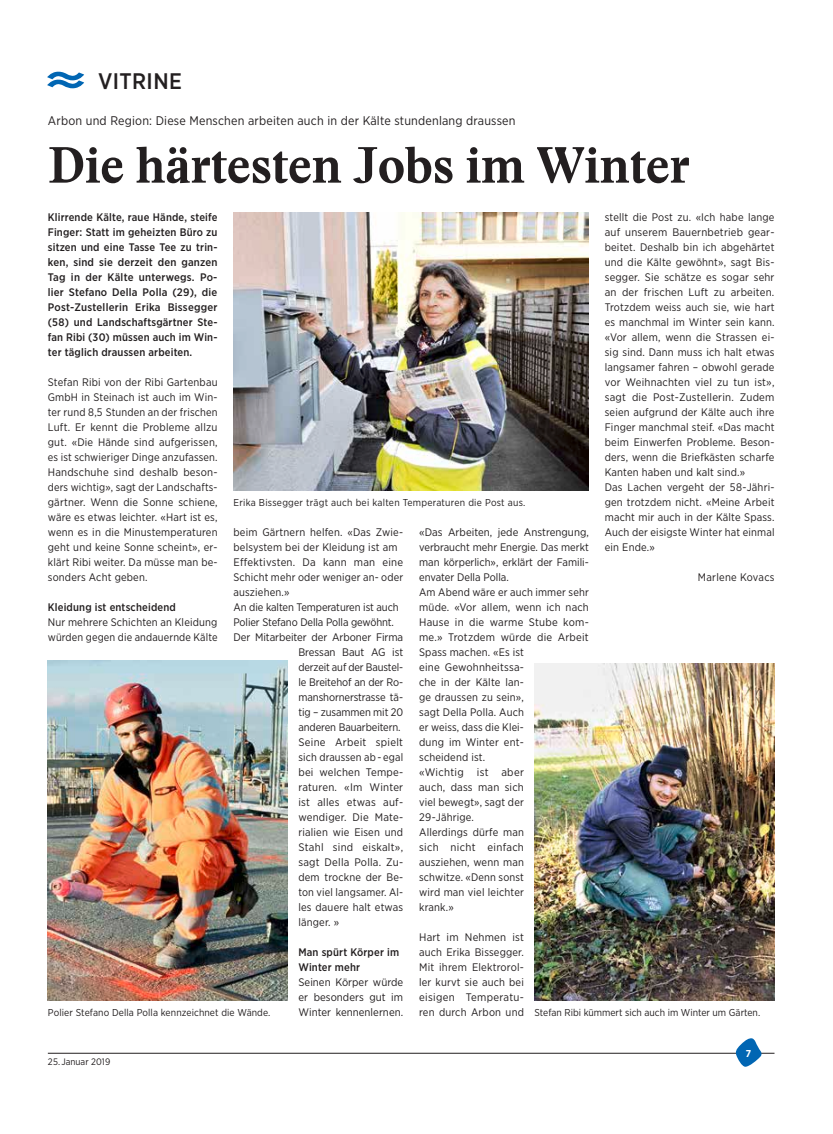
<style>
.page{position:relative;width:833px;height:1134px;background:#fff}
.page>*{position:absolute;margin:0;border:0;box-sizing:border-box;transform-origin:0 0}
.t1{font:700 50px "Stanley";letter-spacing:-.01em;color:#231f20}
.t2{font:500 22.5px "Gotham Narrow";letter-spacing:.02em;color:#231f20}
.t3{font:12.5px "Gotham Narrow";letter-spacing:.015em;color:#231f20}
.t4{font:11px/15px "Gotham Narrow";letter-spacing:.015em;color:#231f20;text-align:justify}
.t5{font:500 11px/15px "Gotham Narrow";letter-spacing:.015em;color:#231f20;text-align:justify}
.t6{font:11px "Gotham Narrow";letter-spacing:-.01em;color:#231f20}
.t7{font:11px "Gotham Narrow";letter-spacing:-.005em;color:#231f20}
.t8{font:10px "Gotham Narrow";letter-spacing:.01em;color:#231f20}
.t9{font:700 10px "Gotham Narrow";color:#fff}
.t10{font:9.38px "Gotham Narrow";color:#231f20}
</style>
<div class="page">
<svg style="left:47px;top:72px;width:37px;height:16px"></svg>
<hr style="left:48px;top:1053px;width:726px;height:1px;background:#231f20">
<svg style="left:735px;top:1038px;width:27px;height:29px"></svg>
<img style="left:233px;top:213px;width:356px;height:278px">
<img style="left:48px;top:661px;width:240px;height:340px">
<img style="left:534px;top:663px;width:240px;height:338px">
<h2 class="t2" style="left:98px;top:66px;width:85px">VITRINE</h2>
<p class="t3" style="left:48px;top:113px;width:469px">Arbon und Region: Diese Menschen arbeiten auch in der Kälte stundenlang draussen</p>
<h1 class="t1" style="left:48px;top:136px;width:643px">Die härtesten Jobs im Winter</h1>
<p class="t5" style="left:48px;top:209px;width:171px">Klirrende Kälte, raue Hände, steife Finger: Statt im geheizten Büro zu sitzen und eine Tasse Tee zu trin&shy;ken, sind sie derzeit den ganzen Tag in der Kälte unterwegs. Po&shy;lier Stefano Della Polla (29), die Post-Zustellerin Erika Bissegger (58) und Landschaftsgärtner Ste&shy;fan Ribi (30) müssen auch im Win&shy;ter täglich draussen arbeiten.</p>
<p class="t4" style="left:48px;top:374px;width:171px">Stefan Ribi von der Ribi Gartenbau GmbH in Steinach ist auch im Win&shy;ter rund 8,5 Stunden an der frischen Luft. Er kennt die Probleme allzu gut. «Die Hände sind aufgerissen, es ist schwieriger Dinge anzufassen.<br>Handschuhe sind deshalb beson&shy;ders wichtig», sagt der Landschafts&shy;gärtner. Wenn die Sonne schiene, wäre es etwas leichter. «Hart ist es, wenn es in die Minustemperaturen geht und keine Sonne scheint», er&shy;klärt Ribi weiter. Da müsse man be&shy;sonders Acht geben.</p>
<p class="t5" style="left:48px;top:599px;width:129px">Kleidung ist entscheidend</p>
<p class="t4" style="left:48px;top:614px;width:171px">Nur mehrere Schichten an Kleidung würden gegen die andauernde Kälte</p>
<p class="t4" style="left:605px;top:209px;width:171px;text-align:left">stellt die Post zu. «Ich habe lange auf unserem Bauernbetrieb gear&shy;beitet. Deshalb bin ich abgehärtet und die Kälte gewöhnt», sagt Bis&shy;segger. Sie schätze es sogar sehr an der frischen Luft zu arbeiten.<br>Trotzdem weiss auch sie, wie hart es manchmal im Winter sein kann. «Vor allem, wenn die Strassen ei&shy;sig sind. Dann muss ich halt etwas langsamer fahren – obwohl gerade vor Weihnachten viel zu tun ist», sagt die Post-Zustellerin. Zudem seien aufgrund der Kälte auch ihre<br>Finger manchmal steif. «Das macht beim Einwerfen Probleme. Beson&shy;ders, wenn die Briefkästen scharfe<br>Kanten haben und kalt sind.»<br>Das Lachen vergeht der 58-Jähri&shy;gen trotzdem nicht. «Meine Arbeit macht mir auch in der Kälte Spass.<br>Auch der eisigste Winter hat einmal ein Ende.»</p>
<p class="t4" style="left:698px;top:569px;width:78px">Marlene Kovacs</p>
<p class="t8" style="left:233px;top:496px;width:293px">Erika Bissegger trägt auch bei kalten Temperaturen die Post aus.</p>
<p class="t4" style="left:233px;top:524px;width:171px">beim Gärtnern helfen. «Das Zwie-</p>
<p class="t4" style="left:233px;top:539px;width:165px">belsystem bei der Kleidung ist am</p>
<p class="t4" style="left:233px;top:554px;width:171px">Effektivsten. Da kann man eine</p>
<p class="t4" style="left:233px;top:569px;width:171px">Schicht mehr oder weniger an- oder</p>
<p class="t4" style="left:233px;top:584px;width:58px">ausziehen.»</p>
<p class="t6" style="left:233px;top:600px;width:167px">An die kalten Temperaturen ist auch</p>
<p class="t6" style="left:233px;top:615px;width:162px">Polier Stefano Della Polla gewöhnt.</p>
<p class="t7" style="left:233px;top:630px;width:171px">Der Mitarbeiter der Arboner Firma</p>
<p class="t7" style="left:298px;top:645px;width:106px">Bressan Baut AG ist</p>
<p class="t6" style="left:298px;top:660px;width:106px">derzeit auf der Baustel-</p>
<p class="t6" style="left:298px;top:675px;width:106px">le Breitehof an der Ro-</p>
<p class="t6" style="left:298px;top:690px;width:106px">manshornerstrasse tä-</p>
<p class="t6" style="left:298px;top:705px;width:106px">tig – zusammen mit 20</p>
<p class="t6" style="left:298px;top:720px;width:104px">anderen Bauarbeitern.</p>
<p class="t4" style="left:298px;top:734px;width:106px">Seine Arbeit spielt</p>
<p class="t4" style="left:298px;top:749px;width:106px">sich draussen ab - egal</p>
<p class="t4" style="left:298px;top:764px;width:106px">bei welchen Tempe-</p>
<p class="t4" style="left:298px;top:779px;width:106px">raturen. «Im Winter</p>
<p class="t4" style="left:298px;top:794px;width:106px">ist alles etwas auf-</p>
<p class="t4" style="left:298px;top:809px;width:106px">wendiger. Die Mate-</p>
<p class="t4" style="left:298px;top:824px;width:106px">rialien wie Eisen und</p>
<p class="t4" style="left:298px;top:839px;width:106px">Stahl sind eiskalt»,</p>
<p class="t4" style="left:298px;top:854px;width:106px">sagt Della Polla. Zu-</p>
<p class="t4" style="left:298px;top:869px;width:106px">dem trockne der Be-</p>
<p class="t4" style="left:298px;top:884px;width:106px">ton viel langsamer. Al-</p>
<p class="t4" style="left:298px;top:899px;width:106px">les dauere halt etwas</p>
<p class="t4" style="left:298px;top:914px;width:42px">länger. »</p>
<p class="t5" style="left:298px;top:944px;width:102px">Man spürt Körper im<br>Winter mehr</p>
<p class="t4" style="left:298px;top:974px;width:106px">Seinen Körper würde er besonders gut im Winter kennenlernen.</p>
<p class="t4" style="left:419px;top:524px;width:171px;text-align:left">«Das Arbeiten, jede Anstrengung, verbraucht mehr Energie. Das merkt man körperlich», erklärt der Famili&shy;envater Della Polla.<br>Am Abend wäre er auch immer sehr müde. «Vor allem, wenn ich nach<br>Hause in die warme Stube kom&shy;me.» Trotzdem würde die Arbeit<br>Spass machen. «Es ist<br>eine Gewohnheitssa-<br>che in der Kälte lan-<br>ge draussen zu sein»,<br>sagt Della Polla. Auch<br>er weiss, dass die Klei-<br>dung im Winter ent-<br>scheidend ist.<br>«Wichtig ist aber<br>auch, dass man sich<br>viel bewegt», sagt der<br>29-Jährige.<br>Allerdings dürfe man<br>sich nicht einfach<br>ausziehen, wenn man<br>schwitze. «Denn sonst<br>wird man viel leichter<br>krank.»</p>
<p class="t4" style="left:419px;top:929px;width:106px">Hart im Nehmen ist auch Erika Bissegger.<br>Mit ihrem Elektrorol&shy;ler kurvt sie auch bei eisigen Temperatu&shy;ren durch Arbon und</p>
<p class="t8" style="left:48px;top:1006px;width:224px">Polier Stefano Della Polla kennzeichnet die Wände.</p>
<p class="t8" style="left:534px;top:1006px;width:227px">Stefan Ribi kümmert sich auch im Winter um Gärten.</p>
<p class="t10" style="left:48px;top:1056px;width:64px">25. Januar 2019</p>
<p class="t9" style="left:746px;top:1047px;width:7px">7</p>
</div>
